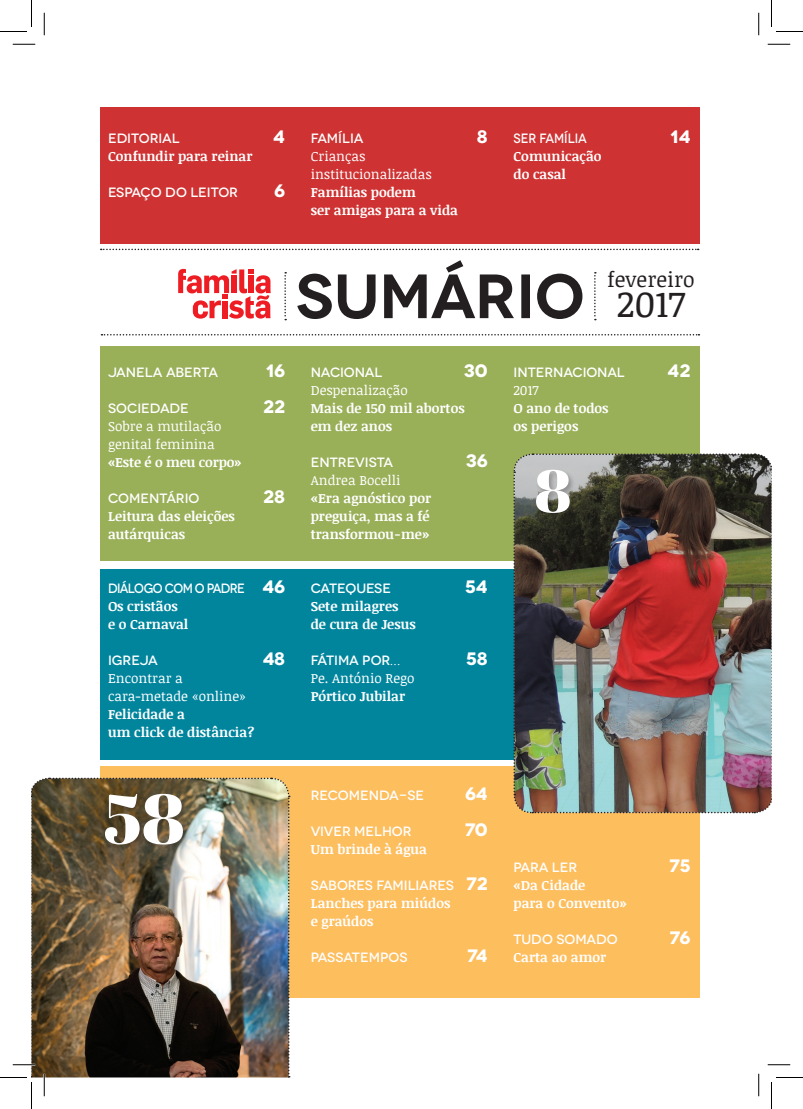
<style>
.page{position:relative;width:803px;height:1109px;background:#fff}
.page>*{position:absolute;margin:0;border:0;box-sizing:border-box;transform-origin:0 0}
.t1{font:70.2px "Abril Fatface";color:#fff}
.t2{font:60px "Abril Fatface";color:#fff}
.t3{font:36.75px "Noticia Text";color:#231f20}
.t4{font:21.15px "Noticia Text";color:#231f20}
.t5{font:700 18px "Novecentowide";color:#fff}
.t6{font:700 13.5px/18px "Noticia Text";color:#fff}
.t7{font:500 13.5px "Novecentowide";letter-spacing:-.01em;color:#fff}
.t8{font:13.5px/18px "Noticia Text";color:#fff}
.t9{font:500 13.5px "Novecentowide";letter-spacing:-.05em;color:#fff;scale:.9 1}
.t10{font:500 13.5px "Novecentowide";letter-spacing:-.01em;color:#fff;scale:.9 1}
.s1{font-weight:700;font-size:18px}
</style>
<div class="page">
<div style="left:100px;top:107px;width:599px;height:137px;background:#ce3232"></div>
<div style="left:100px;top:346px;width:599px;height:215px;background:#99af58"></div>
<div style="left:100px;top:569px;width:599px;height:191px;background:#00859d"></div>
<div style="left:100px;top:766px;width:599px;height:232px;background:#fdbe5e"></div>
<svg style="left:297px;top:260px;width:285px;height:59px"></svg>
<svg style="left:594px;top:272px;width:2px;height:48px"></svg>
<svg style="left:284px;top:272px;width:2px;height:48px"></svg>
<svg style="left:101px;top:249px;width:598px;height:1px"></svg>
<svg style="left:101px;top:334px;width:598px;height:2px"></svg>
<svg style="left:178px;top:269px;width:93px;height:50px"></svg>
<img style="left:513px;top:453px;width:259px;height:361px">
<div style="left:535px;top:468px;width:42px;height:52px;background:#231f20;opacity:.3"></div>
<svg style="left:13px;top:44px;width:22px;height:1px"></svg>
<svg style="left:768px;top:44px;width:22px;height:1px"></svg>
<svg style="left:768px;top:1064px;width:22px;height:1px"></svg>
<svg style="left:44px;top:13px;width:1px;height:22px"></svg>
<svg style="left:758px;top:13px;width:1px;height:22px"></svg>
<svg style="left:758px;top:1074px;width:1px;height:22px"></svg>
<svg style="left:0;top:0;width:32px;height:32px"></svg>
<img style="left:0;top:777px;width:290px;height:332px">
<svg style="left:771px;top:0;width:32px;height:32px"></svg>
<svg style="left:771px;top:1077px;width:32px;height:32px"></svg>
<p class="t7" style="left:108px;top:130px;width:73px">EDITORIAL</p>
<h3 class="t5" style="left:273px;top:126px;width:13px">4</h3>
<p class="t6" style="left:108px;top:147px;width:146px">Confundir para reinar</p>
<p class="t7" style="left:108px;top:184px;width:131px">ESPAÇO DO LEITOR</p>
<h3 class="t5" style="left:274px;top:180px;width:12px">6</h3>
<p class="t7" style="left:311px;top:130px;width:54px">FAMÍLIA</p>
<h3 class="t5" style="left:477px;top:126px;width:12px">8</h3>
<p class="t8" style="left:311px;top:147px;width:122px">Crianças institucionalizadas</p>
<p class="t6" style="left:311px;top:183px;width:149px">Famílias podem<br>ser amigas para a vida</p>
<p class="t7" style="left:108px;top:364px;width:112px">JANELA ABERTA</p>
<h3 class="t5" style="left:266px;top:360px;width:21px">16</h3>
<p class="t7" style="left:108px;top:400px;width:82px">SOCIEDADE</p>
<h3 class="t5" style="left:263px;top:396px;width:24px">22</h3>
<p class="t8" style="left:108px;top:417px;width:115px">Sobre a mutilação genital feminina</p>
<p class="t6" style="left:108px;top:453px;width:135px">«Este é o meu corpo»</p>
<p class="t7" style="left:108px;top:490px;width:93px">COMENTÁRIO</p>
<h3 class="t5" style="left:263px;top:486px;width:23px">28</h3>
<p class="t6" style="left:108px;top:507px;width:128px">Leitura das eleições autárquicas</p>
<p class="t9" style="left:108px;top:580px;width:198px">DIÁLOGO COM O PADRE <span class="s1">46</span></p>
<p class="t6" style="left:108px;top:597px;width:82px">Os cristãos<br>e o Carnaval</p>
<p class="t7" style="left:108px;top:652px;width:51px">IGREJA</p>
<h3 class="t5" style="left:263px;top:648px;width:24px">48</h3>
<p class="t8" style="left:108px;top:669px;width:140px">Encontrar a cara-metade «online»</p>
<p class="t6" style="left:108px;top:705px;width:148px">Felicidade a<br>um click de distância?</p>
<h1 class="t1" style="left:104px;top:770px;width:82px">58</h1>
<p class="t7" style="left:311px;top:364px;width:73px">NACIONAL</p>
<h3 class="t5" style="left:464px;top:360px;width:25px">30</h3>
<p class="t8" style="left:311px;top:381px;width:98px">Despenalização</p>
<p class="t6" style="left:311px;top:399px;width:155px">Mais de 150 mil abortos em dez anos</p>
<p class="t7" style="left:311px;top:454px;width:84px">ENTREVISTA</p>
<h3 class="t5" style="left:466px;top:450px;width:23px">36</h3>
<p class="t8" style="left:311px;top:471px;width:91px">Andrea Bocelli</p>
<p class="t6" style="left:311px;top:489px;width:122px;text-align:justify">«Era agnóstico por preguiça, mas a fé transformou-me»</p>
<p class="t7" style="left:311px;top:580px;width:82px">CATEQUESE</p>
<h3 class="t5" style="left:465px;top:576px;width:25px">54</h3>
<p class="t6" style="left:311px;top:597px;width:106px">Sete milagres de cura de Jesus</p>
<p class="t7" style="left:311px;top:652px;width:91px">FÁTIMA POR…</p>
<h3 class="t5" style="left:466px;top:648px;width:24px">58</h3>
<p class="t8" style="left:311px;top:669px;width:105px">Pe. António Rego</p>
<p class="t6" style="left:311px;top:687px;width:96px">Pórtico Jubilar</p>
<p class="t7" style="left:311px;top:787px;width:115px">RECOMENDA-SE</p>
<h3 class="t5" style="left:465px;top:783px;width:24px">64</h3>
<p class="t7" style="left:311px;top:823px;width:102px">VIVER MELHOR</p>
<h3 class="t5" style="left:465px;top:819px;width:24px">70</h3>
<p class="t6" style="left:311px;top:840px;width:118px">Um brinde à água</p>
<p class="t7" style="left:311px;top:877px;width:179px">SABORES FAMILIARES <span class="s1">72</span></p>
<p class="t6" style="left:311px;top:894px;width:141px">Lanches para miúdos e graúdos</p>
<p class="t7" style="left:311px;top:949px;width:98px">PASSATEMPOS</p>
<h3 class="t5" style="left:467px;top:945px;width:22px">74</h3>
<p class="t10" style="left:513px;top:130px;width:83px">SER FAMÍLIA</p>
<h3 class="t5" style="left:670px;top:126px;width:22px">14</h3>
<p class="t6" style="left:513px;top:147px;width:90px">Comunicação do casal</p>
<h3 class="t4" style="left:607px;top:265px;width:89px">fevereiro</h3>
<h3 class="t3" style="left:617px;top:278px;width:70px">2017</h3>
<p class="t7" style="left:513px;top:364px;width:113px">I NTERNACIONAL</p>
<h3 class="t5" style="left:668px;top:360px;width:24px">42</h3>
<p class="t8" style="left:513px;top:381px;width:27px">2017</p>
<p class="t6" style="left:513px;top:399px;width:97px">O ano de todos os perigos</p>
<h2 class="t2" style="left:534px;top:449px;width:38px">8</h2>
<p class="t7" style="left:513px;top:859px;width:65px">PARA LER</p>
<h3 class="t5" style="left:669px;top:855px;width:22px">75</h3>
<p class="t6" style="left:513px;top:876px;width:115px">«Da Cidade<br>para o Convento»</p>
<p class="t7" style="left:513px;top:931px;width:106px">TUDO SOMADO</p>
<h3 class="t5" style="left:670px;top:927px;width:22px">76</h3>
<p class="t6" style="left:513px;top:948px;width:94px">Carta ao amor</p>
</div>
